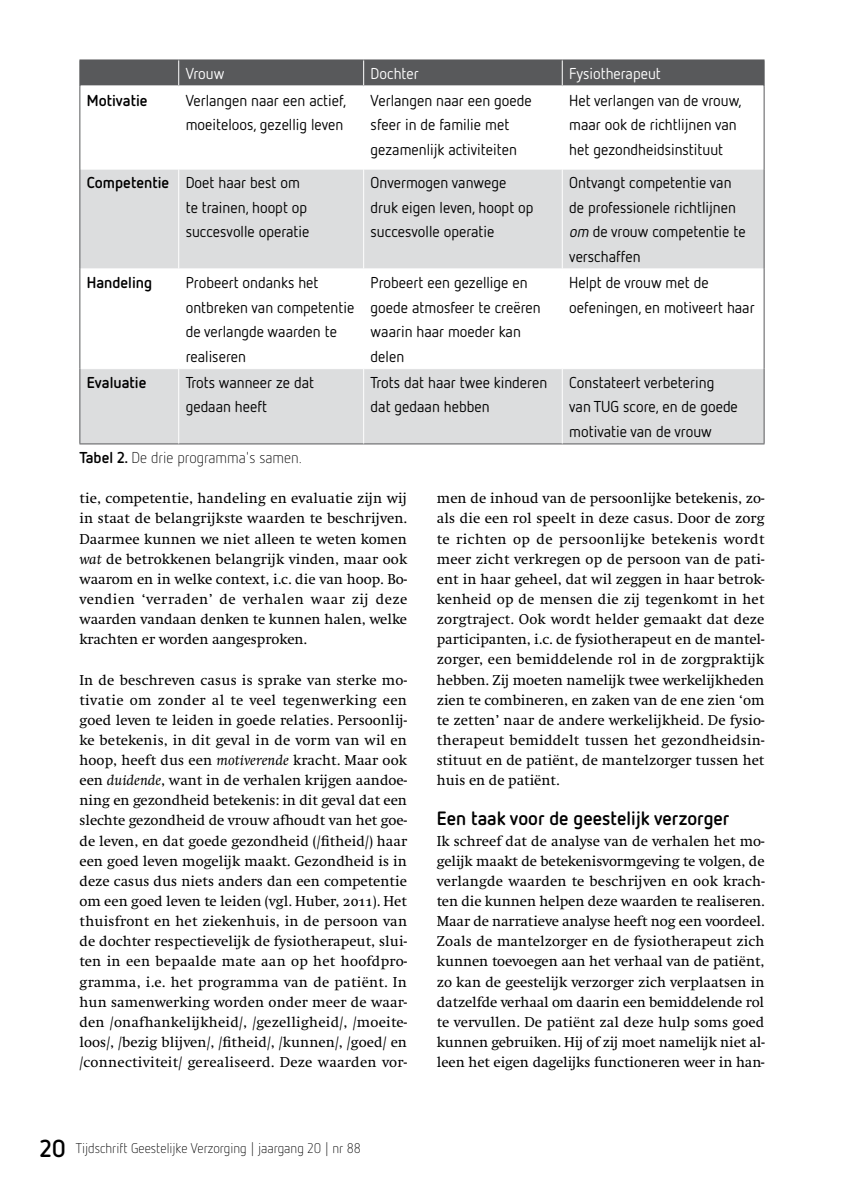
<style>
.page{position:relative;width:844px;height:1191px;background:#fff}
.page>*{position:absolute;margin:0;border:0;box-sizing:border-box;transform-origin:0 0}
.t1{font:700 19.25px "Netto OT";color:#000}
.t2{font:15.75px/24.5px "Netto OT";color:#000}
.t3{font:300 15.75px "Netto OT";color:#000}
.t4{font:700 15.75px "Netto OT";color:#000}
.t5{font:15.75px "Netto OT";color:#fff}
.t6{font:14.88px/20.1px "Swift ISE";color:#000;text-align:justify}
.t7{font:300 14px "Netto OT";color:#000}
.s1{font-weight:700}
.s2{font-style:italic}
.s3{font-weight:700;font-size:24.5px}
</style>
<div class="page">
<svg style="left:80px;top:170px;width:683px;height:273px;fill:#dcddde"></svg>
<hr style="left:80px;top:268px;width:98px;height:1px;background:#fff">
<hr style="left:179px;top:268px;width:184px;height:1px;background:#fff">
<hr style="left:364px;top:268px;width:197px;height:1px;background:#fff">
<hr style="left:562px;top:268px;width:201px;height:1px;background:#fff">
<hr style="left:80px;top:368px;width:98px;height:1px;background:#fff">
<hr style="left:179px;top:368px;width:184px;height:1px;background:#fff">
<hr style="left:364px;top:368px;width:197px;height:1px;background:#fff">
<hr style="left:562px;top:368px;width:201px;height:1px;background:#fff">
<hr style="left:79px;top:443px;width:100px;height:1px;background:#58595b">
<hr style="left:179px;top:443px;width:184px;height:1px;background:#58595b">
<hr style="left:363px;top:443px;width:199px;height:1px;background:#58595b">
<hr style="left:562px;top:443px;width:202px;height:1px;background:#58595b">
<hr style="left:79px;top:86px;width:1px;height:83px;background:#58595b">
<hr style="left:763px;top:86px;width:1px;height:83px;background:#58595b">
<hr style="left:79px;top:169px;width:1px;height:100px;background:#58595b">
<hr style="left:763px;top:169px;width:1px;height:100px;background:#58595b">
<hr style="left:79px;top:269px;width:1px;height:100px;background:#58595b">
<hr style="left:763px;top:269px;width:1px;height:100px;background:#58595b">
<hr style="left:79px;top:369px;width:1px;height:74px;background:#58595b">
<hr style="left:763px;top:369px;width:1px;height:74px;background:#58595b">
<div style="left:79px;top:60px;width:685px;height:26px;background:#58595b"></div>
<hr style="left:178px;top:169px;width:1px;height:100px;background:#fff">
<hr style="left:363px;top:169px;width:1px;height:100px;background:#fff">
<hr style="left:561px;top:169px;width:1px;height:100px;background:#fff">
<hr style="left:178px;top:269px;width:1px;height:100px;background:#fff">
<hr style="left:363px;top:269px;width:1px;height:100px;background:#fff">
<hr style="left:561px;top:269px;width:1px;height:100px;background:#fff">
<hr style="left:178px;top:369px;width:1px;height:74px;background:#fff">
<hr style="left:363px;top:369px;width:1px;height:74px;background:#fff">
<hr style="left:561px;top:369px;width:1px;height:74px;background:#fff">
<p class="t5" style="left:186px;top:64px;width:40px">Vrouw</p>
<p class="t5" style="left:370px;top:64px;width:50px">Dochter</p>
<p class="t5" style="left:569px;top:64px;width:93px">Fysiotherapeut</p>
<p class="t4" style="left:87px;top:90px;width:62px">Motivatie</p>
<p class="t2" style="left:186px;top:88px;width:162px">Verlangen naar een actief, moeiteloos, gezellig leven</p>
<p class="t2" style="left:370px;top:88px;width:163px">Verlangen naar een goede sfeer in de familie met gezamenlijk activiteiten</p>
<p class="t2" style="left:569px;top:88px;width:174px">Het verlangen van de vrouw, maar ook de richtlijnen van het gezondheidsinstituut</p>
<p class="t2" style="left:186px;top:170px;width:125px;text-indent:-99px"><span class="s1">Competentie</span> Doet haar best om te trainen, hoopt op succesvolle operatie</p>
<p class="t2" style="left:370px;top:170px;width:164px">Onvermogen vanwege druk eigen leven, hoopt op succesvolle operatie</p>
<p class="t2" style="left:569px;top:170px;width:178px">Ontvangt competentie van de professionele richtlijnen <span class="s2">om</span> de vrouw competentie te verschaffen</p>
<p class="t4" style="left:87px;top:273px;width:67px">Handeling</p>
<p class="t2" style="left:186px;top:270px;width:170px">Probeert ondanks het ontbreken van competentie de verlangde waarden te realiseren</p>
<p class="t2" style="left:370px;top:270px;width:172px">Probeert een gezellige en goede atmosfeer te creëren waarin haar moeder kan delen</p>
<p class="t2" style="left:569px;top:270px;width:187px">Helpt de vrouw met de oefeningen, en motiveert haar</p>
<p class="t4" style="left:87px;top:372px;width:61px">Evaluatie</p>
<p class="t2" style="left:186px;top:370px;width:130px">Trots wanneer ze dat gedaan heeft</p>
<p class="t2" style="left:370px;top:370px;width:178px">Trots dat haar twee kinderen dat gedaan hebben</p>
<p class="t2" style="left:569px;top:370px;width:170px">Constateert verbetering van TUG score, en de goede motivatie van de vrouw</p>
<p class="t3" style="left:79px;top:448px;width:227px"><span class="s1">Tabel 2.</span> De drie programma's samen.</p>
<p class="t6" style="left:79px;top:489px;width:329px">tie, competentie, handeling en evaluatie zijn wij in staat de belangrijkste waarden te beschrijven.<br>Daarmee kunnen we niet alleen te weten komen <span class="s2">wat</span> de betrokkenen belangrijk vinden, maar ook waarom en in welke context, i.c. die van hoop. Bo&shy;vendien ‘verraden’ de verhalen waar zij deze waarden vandaan denken te kunnen halen, welke krachten er worden aangesproken.</p>
<p class="t6" style="left:79px;top:670px;width:329px">In de beschreven casus is sprake van sterke mo&shy;tivatie om zonder al te veel tegenwerking een goed leven te leiden in goede relaties. Persoonlij&shy;ke betekenis, in dit geval in de vorm van wil en hoop, heeft dus een <span class="s2">motiverende</span> kracht. Maar ook een <span class="s2">duidende</span>, want in de verhalen krijgen aandoe&shy;ning en gezondheid betekenis: in dit geval dat een slechte gezondheid de vrouw afhoudt van het goe&shy;de leven, en dat goede gezondheid (/fitheid/) haar een goed leven mogelijk maakt. Gezondheid is in deze casus dus niets anders dan een competentie om een goed leven te leiden (vgl. Huber, 2011). Het thuisfront en het ziekenhuis, in de persoon van de dochter respectievelijk de fysiotherapeut, slui&shy;ten in een bepaalde mate aan op het hoofdpro&shy;gramma, i.e. het programma van de patiënt. In hun samenwerking worden onder meer de waar&shy;den /onafhankelijkheid/, /gezelligheid/, /moeite&shy;loos/, /bezig blijven/, /fitheid/, /kunnen/, /goed/ en /connectiviteit/ gerealiseerd. Deze waarden vor-</p>
<p class="t7" style="left:40px;top:1139px;width:323px"><span class="s3">20</span> Tijdschrift Geestelijke Verzorging | jaargang 20 | nr 88</p>
<p class="t6" style="left:437px;top:489px;width:329px">men de inhoud van de persoonlijke betekenis, zo&shy;als die een rol speelt in deze casus. Door de zorg te richten op de persoonlijke betekenis wordt meer zicht verkregen op de persoon van de pati&shy;ent in haar geheel, dat wil zeggen in haar betrok&shy;kenheid op de mensen die zij tegenkomt in het zorgtraject. Ook wordt helder gemaakt dat deze participanten, i.c. de fysiotherapeut en de mantel&shy;zorger, een bemiddelende rol in de zorgpraktijk hebben. Zij moeten namelijk twee werkelijkheden zien te combineren, en zaken van de ene zien ‘om te zetten’ naar de andere werkelijkheid. De fysio&shy;therapeut bemiddelt tussen het gezondheidsin&shy;stituut en de patiënt, de mantelzorger tussen het huis en de patiënt.</p>
<p class="t1" style="left:437px;top:806px;width:294px">Een taak voor de geestelijk verzorger</p>
<p class="t6" style="left:437px;top:831px;width:329px">Ik schreef dat de analyse van de verhalen het mo&shy;gelijk maakt de betekenisvormgeving te volgen, de verlangde waarden te beschrijven en ook krach&shy;ten die kunnen helpen deze waarden te realiseren.<br>Maar de narratieve analyse heeft nog een voordeel.<br>Zoals de mantelzorger en de fysiotherapeut zich kunnen toevoegen aan het verhaal van de patiënt, zo kan de geestelijk verzorger zich verplaatsen in datzelfde verhaal om daarin een bemiddelende rol te vervullen. De patiënt zal deze hulp soms goed kunnen gebruiken. Hij of zij moet namelijk niet al&shy;leen het eigen dagelijks functioneren weer in han-</p>
</div>
